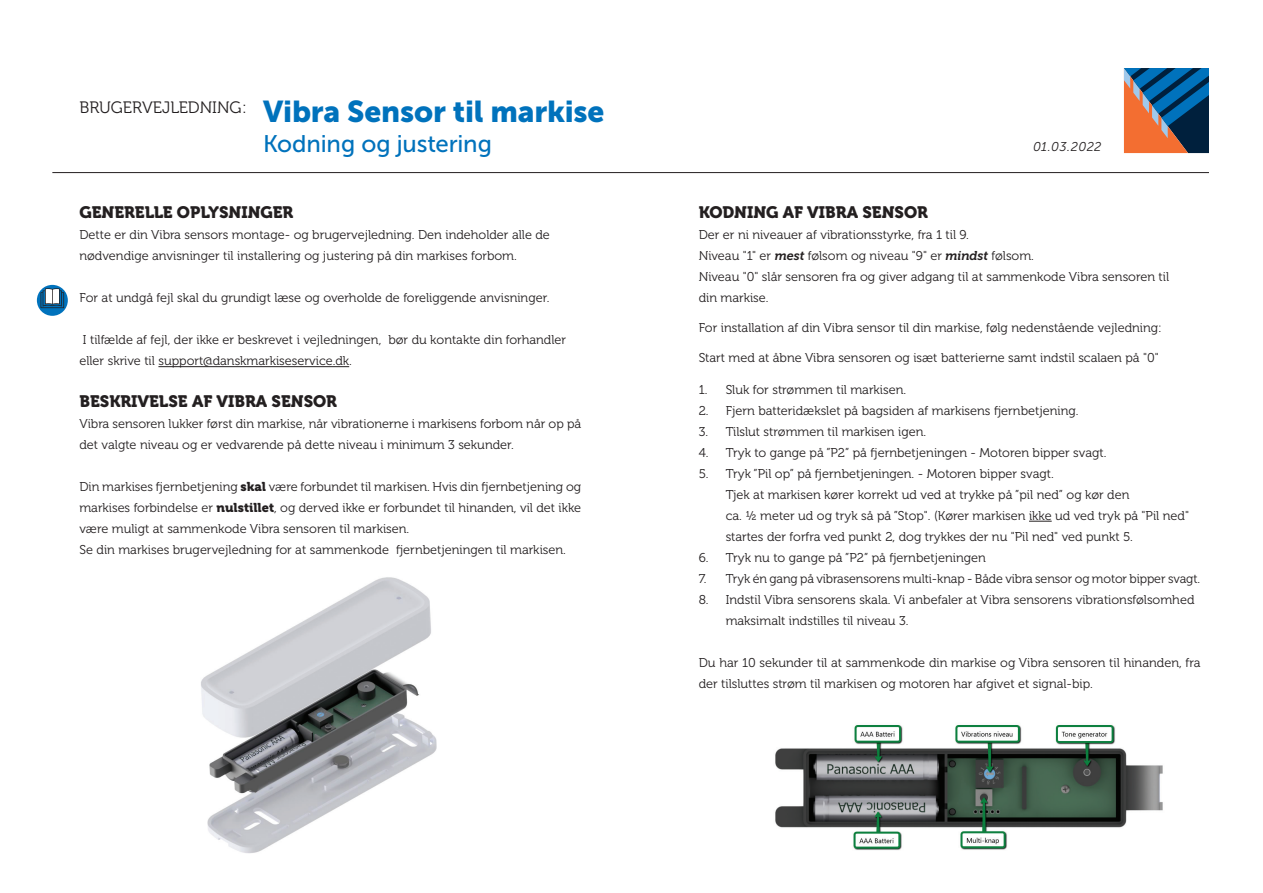
<style>
.page{position:relative;width:1263px;height:893px;background:#fff}
.page>*{position:absolute;margin:0;border:0;box-sizing:border-box;transform-origin:0 0}
.t1{font:30px "Museo Sans 900";letter-spacing:-.005em;color:#0072bc}
.t2{font:24px "Museo Sans 500";letter-spacing:-.005em;color:#0072bc}
.t3{font:16.5px "Museo 900";color:#231f20}
.t4{font:16.5px "Museo 300";color:#231f20}
.t5{font:12.75px/21px "Museo 300";color:#231f20}
.t6{font:italic 12.75px "Museo Sans 300";letter-spacing:.02em;color:#231f20}
.s1{font-family:"Museo 900"}
.s2{font-family:"Museo 700";font-style:italic}
</style>
<div class="page">
<img style="left:201px;top:577px;width:236px;height:277px">
<hr style="left:158px;top:366px;width:191px;height:1px;background:#231f20">
<svg style="left:37px;top:285px;width:31px;height:31px"></svg>
<svg style="left:41px;top:288px;width:23px;height:20px"></svg>
<img style="left:775px;top:725px;width:388px;height:125px">
<svg style="left:1029px;top:521px;width:23px;height:1px"></svg>
<hr style="left:52px;top:172px;width:1157px;height:1px;background:#231f20">
<svg style="left:1124px;top:68px;width:85px;height:85px;background:#575a67"></svg>
<p class="t4" style="left:79px;top:99px;width:169px">BRUGERVEJLEDNING:</p>
<h1 class="t1" style="left:263px;top:94px;width:343px">Vibra Sensor til markise</h1>
<h2 class="t2" style="left:263px;top:131px;width:230px">Kodning og justering</h2>
<p class="t3" style="left:79px;top:203px;width:215px">GENERELLE OPLYSNINGER</p>
<p class="t5" style="left:79px;top:225px;width:472px">Dette er din Vibra sensors montage- og brugervejledning. Den indeholder alle de nødvendige anvisninger til installering og justering på din markises forbom.</p>
<p class="t5" style="left:79px;top:288px;width:471px">For at undgå fejl skal du grundigt læse og overholde de foreliggende anvisninger.</p>
<p class="t5" style="left:79px;top:330px;width:488px">I tilfælde af fejl, der ikke er beskrevet i vejledningen, bør du kontakte din forhandler eller skrive til support@danskmarkiseservice.dk.</p>
<p class="t3" style="left:79px;top:392px;width:259px">BESKRIVELSE AF VIBRA SENSOR</p>
<p class="t5" style="left:79px;top:414px;width:503px">Vibra sensoren lukker først din markise, når vibrationerne i markisens forbom når op på det valgte niveau og er vedvarende på dette niveau i minimum 3 sekunder.</p>
<p class="t5" style="left:79px;top:477px;width:503px">Din markises fjernbetjening <span class="s1">skal</span> være forbundet til markisen. Hvis din fjernbetjening og markises forbindelse er <span class="s1">nulstillet</span>, og derved ikke er forbundet til hinanden, vil det ikke være muligt at sammenkode Vibra sensoren til markisen.<br>Se din markises brugervejledning for at sammenkode fjernbetjeningen til markisen.</p>
<p class="t6" style="left:1033px;top:140px;width:70px">01.03.2022</p>
<p class="t3" style="left:699px;top:203px;width:231px">KODNING AF VIBRA SENSOR</p>
<p class="t5" style="left:699px;top:225px;width:472px">Der er ni niveauer af vibrationsstyrke, fra 1 til 9.<br>Niveau "1" er <span class="s2">mest</span> følsom og niveau "9" er <span class="s2">mindst</span> følsom.<br>Niveau "0" slår sensoren fra og giver adgang til at sammenkode Vibra sensoren til din markise.</p>
<p class="t5" style="left:699px;top:318px;width:465px">For installation af din Vibra sensor til din markise, følg nedenstående vejledning:</p>
<p class="t5" style="left:699px;top:348px;width:462px">Start med at åbne Vibra sensoren og isæt batterierne samt indstil scalaen på "0"</p>
<p class="t5" style="left:699px;top:379px;width:209px">1. Sluk for strømmen til markisen.</p>
<p class="t5" style="left:699px;top:400px;width:381px">2. Fjern batteridækslet på bagsiden af markisens fjernbetjening.</p>
<p class="t5" style="left:699px;top:421px;width:229px">3. Tilslut strømmen til markisen igen.</p>
<p class="t5" style="left:699px;top:442px;width:409px">4. Tryk to gange på ”P2” på fjernbetjeningen - Motoren bipper svagt.</p>
<p class="t5" style="left:726px;top:463px;width:465px;text-indent:-27px">5. Tryk ”Pil op” på fjernbetjeningen. - Motoren bipper svagt.<br>Tjek at markisen kører korrekt ud ved at trykke på ”pil ned” og kør den<br>ca. ½ meter ud og tryk så på ”Stop". (Kører markisen ikke ud ved tryk på "Pil ned" startes der forfra ved punkt 2, dog trykkes der nu "Pil ned" ved punkt 5.</p>
<p class="t5" style="left:699px;top:547px;width:289px">6. Tryk nu to gange på ”P2” på fjernbetjeningen</p>
<p class="t5" style="left:699px;top:568px;width:503px">7. Tryk én gang på vibrasensorens multi-knap - Både vibra sensor og motor bipper svagt.</p>
<p class="t5" style="left:726px;top:589px;width:470px;text-indent:-27px">8. Indstil Vibra sensorens skala. Vi anbefaler at Vibra sensorens vibrationsfølsomhed maksimalt indstilles til niveau 3.</p>
<p class="t5" style="left:699px;top:652px;width:503px">Du har 10 sekunder til at sammenkode din markise og Vibra sensoren til hinanden, fra der tilsluttes strøm til markisen og motoren har afgivet et signal-bip.</p>
</div>
